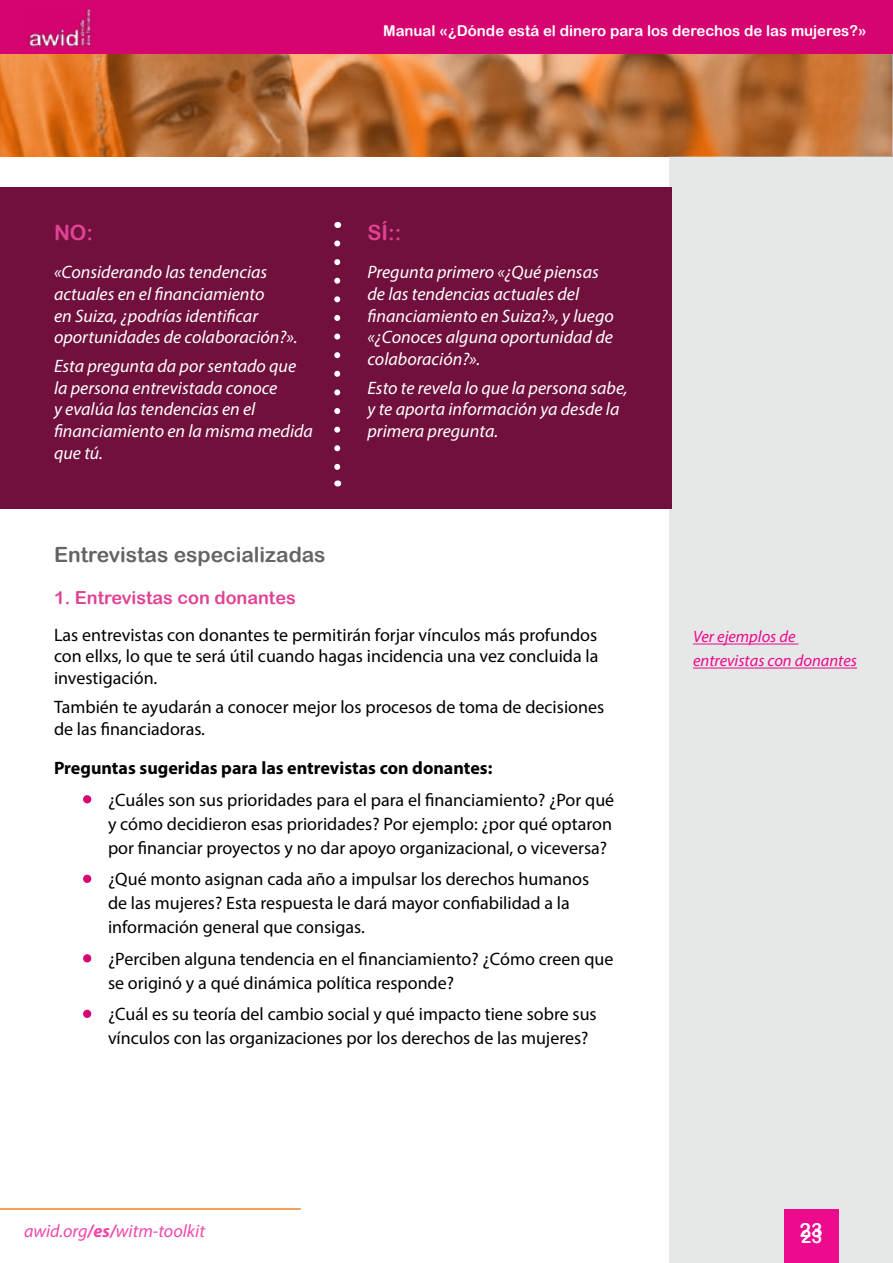
<style>
.page{position:relative;width:893px;height:1263px;background:#fff}
.page>*{position:absolute;margin:0;border:0;box-sizing:border-box;transform-origin:0 0}
.t1{font:21px "Arial Rounded MT Bold";color:#636466}
.t2{font:21px "Arial Rounded MT Bold";color:#e04294}
.t3{font:19.5px "Arial Rounded MT Bold";color:#fff}
.t4{font:18px/24px "Myriad Pro";color:#000}
.t5{font:italic 18px/21.6px "Myriad Pro";color:#fff}
.t6{font:700 18px "Myriad Pro";color:#000}
.t7{font:18px "Arial Rounded MT Bold";color:#e04294}
.t8{font:italic 18px "Myriad Pro";color:#f147a9}
.t9{font:18px "Arial Rounded MT Bold";color:#fff}
.t10{font:italic 16.5px/24px "Myriad Pro";color:#ed0a8c}
.t11{font:15px "Arial Rounded MT Bold";color:#fff}
.s1{font-family:"Arial Rounded MT Bold";color:#d60370}
.s2{font-weight:700}
</style>
<div class="page">
<hr style="left:0;top:1208px;width:301px;height:2px;background:#f58025">
<div style="left:669px;top:157px;width:224px;height:1106px;background:#e6e8e8"></div>
<div style="left:0;top:0;width:893px;height:54px;background:#d60370"></div>
<div style="left:784px;top:1209px;width:55px;height:54px;background:#ed0a8c"></div>
<svg style="left:0;top:54px;width:892px;height:103px;background:#bd7238"></svg>
<img style="left:27px;top:9px;width:67px;height:38px">
<div style="left:0;top:187px;width:671px;height:321px;background:#71103c"></div>
<hr style="left:693px;top:668px;width:164px;height:1px;background:#ed0a8c">
<hr style="left:693px;top:644px;width:106px;height:1px;background:#ed0a8c">
<svg style="left:334px;top:243px;width:6px;height:227px"></svg>
<svg style="left:83px;top:795px;width:9px;height:9px"></svg>
<svg style="left:83px;top:874px;width:9px;height:9px"></svg>
<svg style="left:83px;top:954px;width:9px;height:9px"></svg>
<svg style="left:83px;top:1009px;width:9px;height:9px"></svg>
<p class="t11" style="left:383px;top:22px;width:485px">Manual «¿Dónde está el dinero para los derechos de las mujeres?»</p>
<p class="t2" style="left:54px;top:220px;width:41px">NO:</p>
<p class="t5" style="left:54px;top:261px;width:245px">«Considerando las tendencias actuales en el fnanciamiento<br>en Suiza, ¿podrías identifcar oportunidades de colaboración?».</p>
<p class="t5" style="left:54px;top:355px;width:260px">Esta pregunta da por sentado que la persona entrevistada conoce<br>y evalúa las tendencias en el fnanciamiento en la misma medida que tú.</p>
<h3 class="t2" style="left:368px;top:220px;width:35px">SÍ::</h3>
<p class="t5" style="left:368px;top:261px;width:248px">Pregunta primero «¿Qué piensas de las tendencias actuales del fnanciamiento en Suiza?», y luego «¿Conoces alguna oportunidad de colaboración?».</p>
<p class="t5" style="left:368px;top:377px;width:262px">Esto te revela lo que la persona sabe, y te aporta información ya desde la primera pregunta.</p>
<h3 class="t1" style="left:54px;top:542px;width:273px">Entrevistas especializadas</h3>
<h4 class="t7" style="left:54px;top:587px;width:243px">1. Entrevistas con donantes</h4>
<p class="t4" style="left:54px;top:623px;width:546px;line-height:21.6px;text-align:justify">Las entrevistas con donantes te permitirán forjar vínculos más profundos con ellxs, lo que te será útil cuando hagas incidencia una vez concluida la investigación.</p>
<p class="t4" style="left:54px;top:696px;width:552px;line-height:21.6px">También te ayudarán a conocer mejor los procesos de toma de decisiones de las fnanciadoras.</p>
<p class="t6" style="left:54px;top:756px;width:440px">Preguntas sugeridas para las entrevistas con donantes:</p>
<p class="t4" style="left:108px;top:787px;width:508px;text-indent:-24px"><span class="s1">•</span> ¿Cuáles son sus prioridades para el para el fnanciamiento? ¿Por qué y cómo decidieron esas prioridades? Por ejemplo: ¿por qué optaron por fnanciar proyectos y no dar apoyo organizacional, o viceversa?</p>
<p class="t4" style="left:108px;top:867px;width:483px;text-indent:-24px"><span class="s1">•</span> ¿Qué monto asignan cada año a impulsar los derechos humanos de las mujeres? Esta respuesta le dará mayor confabilidad a la información general que consigas.</p>
<p class="t4" style="left:108px;top:946px;width:507px;text-indent:-24px"><span class="s1">•</span> ¿Perciben alguna tendencia en el fnanciamiento? ¿Cómo creen que se originó y a qué dinámica política responde?</p>
<p class="t4" style="left:108px;top:1002px;width:490px;text-indent:-24px"><span class="s1">•</span> ¿Cuál es su teoría del cambio social y qué impacto tiene sobre sus vínculos con las organizaciones por los derechos de las mujeres?</p>
<p class="t8" style="left:24px;top:1220px;width:183px">awid.org<span class="s2">/es/</span>witm-toolkit</p>
<p class="t10" style="left:693px;top:624px;width:165px">Ver ejemplos de entrevistas con donantes</p>
<p class="t3" style="left:799px;top:1218px;width:25px">23</p>
<p class="t9" style="left:801px;top:1225px;width:23px">23</p>
</div>
